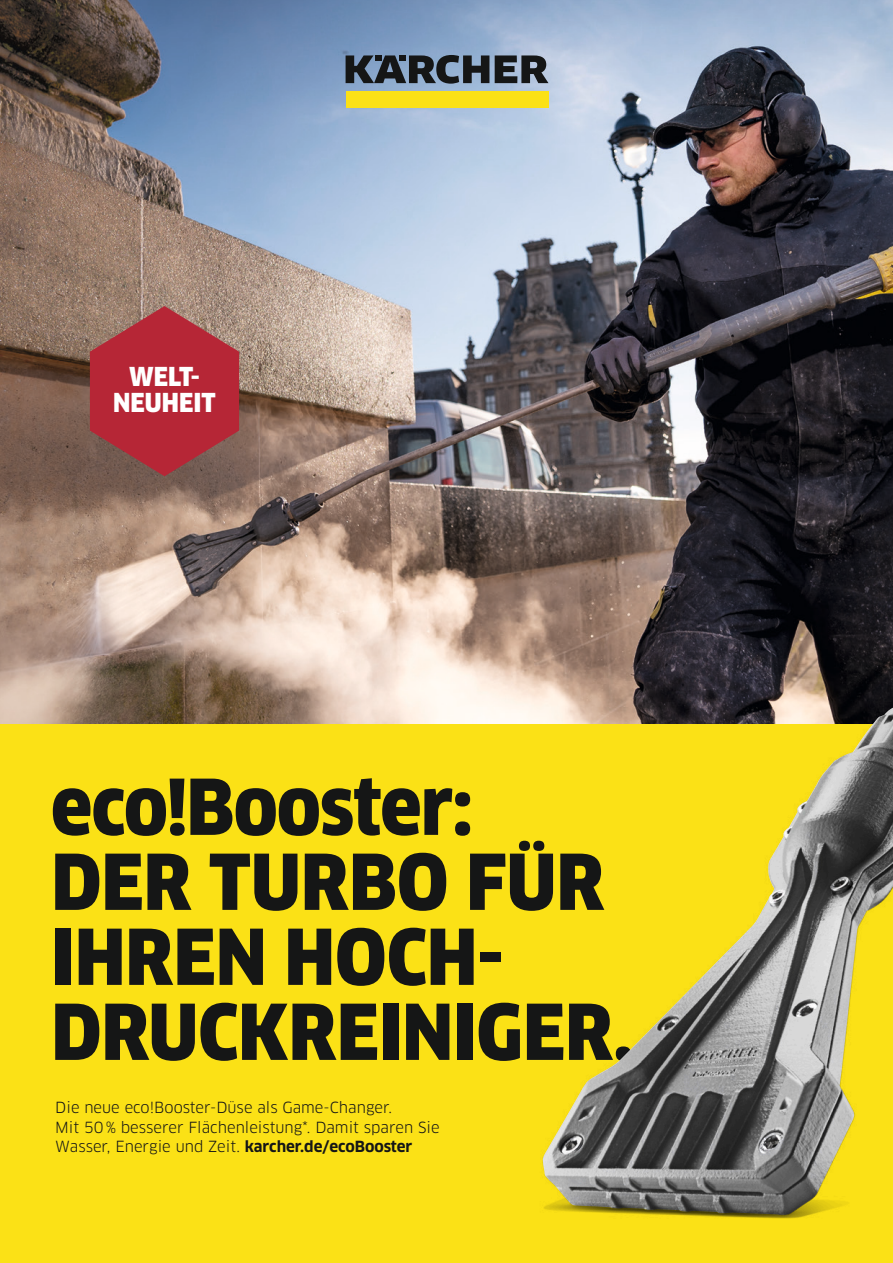
<style>
.page{position:relative;width:893px;height:1263px;background:#fff}
.page>*{position:absolute;margin:0;border:0;box-sizing:border-box;transform-origin:0 0}
.t1{font:900 75px/75px "Clan Pro Narr";color:#151616}
.t2{font:900 25.5px/25.5px "Clan Pro Narr";color:#fff;text-align:center}
.t3{font:15px/19.5px "Clan Pro";color:#151616}
.s1{font-weight:700}
</style>
<div class="page">
<div style="left:0;top:723px;width:893px;height:540px;background:#fbe116"></div>
<img style="left:0;top:0;width:893px;height:723px">
<svg style="left:90px;top:306px;width:149px;height:170px;background:#aa3a42"></svg>
<img style="left:459px;top:671px;width:434px;height:548px">
<img style="left:541px;top:708px;width:352px;height:507px">
<div style="left:346px;top:92px;width:202px;height:16px;background:#fbe116"></div>
<svg style="left:495px;top:55px;width:53px;height:28px"></svg>
<svg style="left:346px;top:55px;width:143px;height:29px;background:#434f5c"></svg>
<h2 class="t2" style="left:113px;top:365px;width:104px">WELT-<br>NEUHEIT</h2>
<h1 class="t1" style="left:51px;top:770px;width:584px">eco!Booster:<br>DER TURBO FÜR<br>IHREN HOCH-<br>DRUCKREINIGER.</h1>
<p class="t3" style="left:55px;top:1098px;width:386px">Die neue eco!Booster-Düse als Game-Changer.<br>Mit 50% besserer Flächenleistung*. Damit sparen Sie<br>Wasser, Energie und Zeit. <span class="s1">karcher.de/ecoBooster</span></p>
</div>
